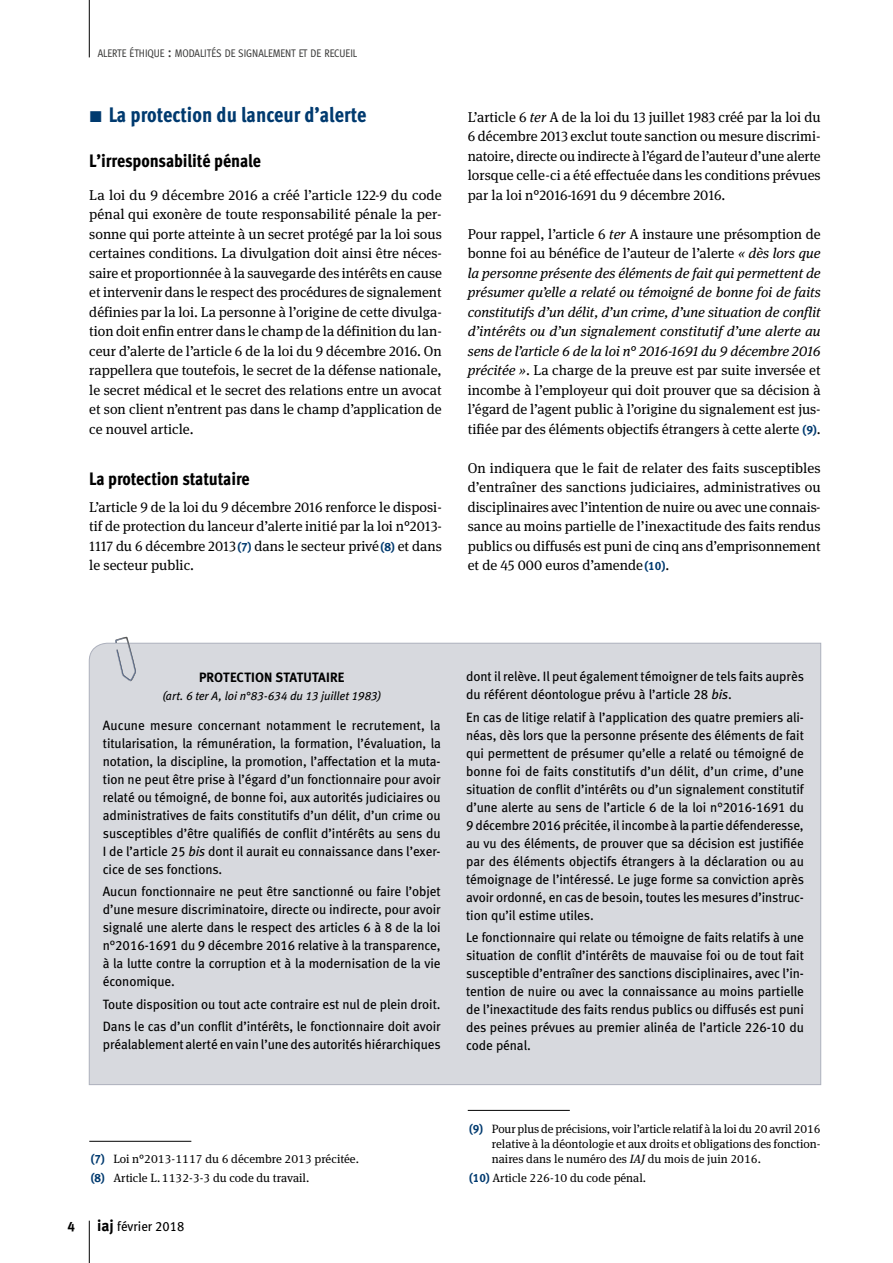
<style>
.page{position:relative;width:893px;height:1263px;background:#fff}
.page>*{position:absolute;margin:0;border:0;box-sizing:border-box;transform-origin:0 0}
.Titre_1{font:21px "Meta Cond Extra Bold LF";color:#003a6f}
.titre_2{font:18px "Meta Cond Extra Bold LF";letter-spacing:-.005em;color:#000}
.Texte_courant_9_5{font:18px "Meta Cond Extra Bold LF";letter-spacing:-.005em;color:#000}
.Texte_courant_9_5-2{font:14.25px/19.5px "Meta Serif OT";color:#000;text-align:justify}
.Texte_courant_9_5-3{font:italic 14.25px/19.5px "Meta Serif OT";color:#000;text-align:justify}
.texte_courant_9_5{font:13.5px/18px "Meta Book LF";letter-spacing:-.005em;color:#000;text-align:justify}
.texte_courant_9_5-2{font:13.5px "Meta Bold LF";letter-spacing:.005em;color:#000}
.texte_courant_9_5-3{font:13.5px "Meta Book LF";letter-spacing:-.005em;color:#000;scale:.96 1}
.Notes_texte{font:12px/15.5px "Meta Serif OT";color:#000;text-align:justify}
.texte_courant_9_5-4{font:italic 12px "Meta Book LF";letter-spacing:-.005em;color:#000}
.t1{font:10.95px "Meta Cond";color:#3a3a39}
.s1{font-size:15.75px}
.s2{font-family:"Meta Bold LF";font-size:12px;color:#003a6f}
.s3{font-style:italic}
.s4{font-style:normal}
.s5{font-family:"Meta Bold LF";font-style:normal;font-size:12px;color:#003a6f}
.s6{font-family:"Meta Bold LF";color:#003a6f}
.s7{font-family:"Meta Bold LF";font-size:15.75px}
</style>
<div class="page">
<hr style="left:89px;top:1221px;width:1px;height:42px;background:#000">
<hr style="left:89px;top:0;width:1px;height:57px;background:#000">
<hr style="left:89px;top:1141px;width:102px;height:1px;background:#000">
<hr style="left:468px;top:1110px;width:102px;height:1px;background:#000">
<div style="left:89px;top:643px;width:732px;height:442px;background:#d7d9de"></div>
<svg style="left:114px;top:636px;width:24px;height:47px"></svg>
<p class="t1" style="left:98px;top:47px;width:261px">ALERTE ÉTHIQUE <span class="s1">:</span> MODALITÉS DE SIGNALEMENT ET DE RECUEIL</p>
<p class="Titre_1" style="left:109px;top:103px;width:259px">La protection du lanceur d’alerte</p>
<p class="titre_2" style="left:89px;top:151px;width:173px">L’irresponsabilité pénale</p>
<p class="Texte_courant_9_5-2" style="left:89px;top:185px;width:354px">La loi du 9 décembre 2016 a créé l’article 122-9 du code pénal qui exonère de toute responsabilité pénale la per&shy;sonne qui porte atteinte à un secret protégé par la loi sous certaines conditions. La divulgation doit ainsi être néces&shy;saire et proportionnée à la sauvegarde des intérêts en cause et intervenir dans le respect des procédures de signalement définies par la loi. La personne à l’origine de cette divulga&shy;tion doit enfin entrer dans le champ de la définition du lan&shy;ceur d’alerte de l’article 6 de la loi du 9 décembre 2016. On rappellera que toutefois, le secret de la défense nationale, le secret médical et le secret des relations entre un avocat et son client n’entrent pas dans le champ d’application de ce nouvel article.</p>
<p class="Texte_courant_9_5" style="left:89px;top:468px;width:162px">La protection statutaire</p>
<p class="Texte_courant_9_5-2" style="left:89px;top:497px;width:354px">L’article 9 de la loi du 9 décembre 2016 renforce le disposi&shy;tif de protection du lanceur d’alerte initié par la loi n°2013- 1117 du 6 décembre 2013<span class="s2">(7)</span> dans le secteur privé<span class="s2">(8)</span> et dans le secteur public.</p>
<p class="Texte_courant_9_5-2" style="left:468px;top:107px;width:355px">L’article 6 <span class="s3">ter</span> A de la loi du 13 juillet 1983 créé par la loi du 6 décembre 2013 exclut toute sanction ou mesure discrimi&shy;natoire, directe ou indirecte à l’égard de l’auteur d’une alerte lorsque celle-ci a été effectuée dans les conditions prévues par la loi n°2016-1691 du 9 décembre 2016.</p>
<p class="Texte_courant_9_5-3" style="left:468px;top:224px;width:354px"><span class="s4">Pour rappel, l’article 6</span> ter <span class="s4">A instaure une présomption de bonne foi au bénéfice de l’auteur de l’alerte</span> « dès lors que la personne présente des éléments de fait qui permettent de présumer qu’elle a relaté ou témoigné de bonne foi de faits constitutifs d’un délit, d’un crime, d’une situation de conflit d’intérêts ou d’un signalement constitutif d’une alerte au sens de l’article 6 de la loi n° 2016-1691 du 9 décembre 2016 précitée »<span class="s4">. La charge de la preuve est par suite inversée et incombe à l’employeur qui doit prouver que sa décision à l’égard de l’agent public à l’origine du signalement est jus&shy;tifiée par des éléments objectifs étrangers à cette alerte</span> <span class="s5">(9)</span><span class="s4">.</span></p>
<p class="Texte_courant_9_5-2" style="left:468px;top:458px;width:355px">On indiquera que le fait de relater des faits susceptibles d’entraîner des sanctions judiciaires, administratives ou disciplinaires avec l’intention de nuire ou avec une connais&shy;sance au moins partielle de l’inexactitude des faits rendus publics ou diffusés est puni de cinq ans d’emprisonnement et de 45 000 euros d’amende<span class="s2">(10)</span>.</p>
<p class="texte_courant_9_5-2" style="left:199px;top:668px;width:147px">PROTECTION STATUTAIRE</p>
<p class="texte_courant_9_5-4" style="left:162px;top:688px;width:220px">(art. 6 ter A, loi n°83-634 du 13 juillet 1983)</p>
<p class="texte_courant_9_5" style="left:103px;top:716px;width:339px">Aucune mesure concernant notamment le recrutement, la titularisation, la rémunération, la formation, l’évaluation, la notation, la discipline, la promotion, l’affectation et la muta&shy;tion ne peut être prise à l’égard d’un fonctionnaire pour avoir relaté ou témoigné, de bonne foi, aux autorités judiciaires ou administratives de faits constitutifs d’un délit, d’un crime ou susceptibles d’être qualifiés de conflit d’intérêts au sens du I de l’article 25 <span class="s3">bis</span> dont il aurait eu connaissance dans l’exer&shy;cice de ses fonctions.</p>
<p class="texte_courant_9_5" style="left:103px;top:882px;width:339px">Aucun fonctionnaire ne peut être sanctionné ou faire l’objet d’une mesure discriminatoire, directe ou indirecte, pour avoir signalé une alerte dans le respect des articles 6 à 8 de la loi n°2016-1691 du 9 décembre 2016 relative à la transparence, à la lutte contre la corruption et à la modernisation de la vie économique.</p>
<p class="texte_courant_9_5" style="left:103px;top:994px;width:339px">Toute disposition ou tout acte contraire est nul de plein droit.</p>
<p class="texte_courant_9_5" style="left:103px;top:1017px;width:339px">Dans le cas d’un conflit d’intérêts, le fonctionnaire doit avoir préalablement alerté en vain l’une des autorités hiérarchiques</p>
<p class="texte_courant_9_5" style="left:466px;top:667px;width:339px">dont il relève. Il peut également témoigner de tels faits auprès du référent déontologue prévu à l’article 28 <span class="s3">bis</span>.</p>
<p class="texte_courant_9_5" style="left:466px;top:708px;width:339px">En cas de litige relatif à l’application des quatre premiers ali&shy;néas, dès lors que la personne présente des éléments de fait qui permettent de présumer qu’elle a relaté ou témoigné de bonne foi de faits constitutifs d’un délit, d’un crime, d’une situation de conflit d’intérêts ou d’un signalement constitutif d’une alerte au sens de l’article 6 de la loi n°2016-1691 du 9 décembre 2016 précitée, il incombe à la partie défenderesse, au vu des éléments, de prouver que sa décision est justifiée par des éléments objectifs étrangers à la déclaration ou au témoignage de l’intéressé. Le juge forme sa conviction après avoir ordonné, en cas de besoin, toutes les mesures d’instruc&shy;tion qu’il estime utiles.</p>
<p class="texte_courant_9_5" style="left:466px;top:928px;width:339px">Le fonctionnaire qui relate ou témoigne de faits relatifs à une situation de conflit d’intérêts de mauvaise foi ou de tout fait susceptible d’entraîner des sanctions disciplinaires, avec l’in&shy;tention de nuire ou avec la connaissance au moins partielle de l’inexactitude des faits rendus publics ou diffusés est puni des peines prévues au premier alinéa de l’article 226-10 du code pénal.</p>
<p class="Notes_texte" style="left:91px;top:1152px;width:270px"><span class="s6">(7)</span> Loi n°2013-1117 du 6 décembre 2013 précitée.</p>
<p class="Notes_texte" style="left:91px;top:1170px;width:220px"><span class="s6">(8)</span> Article L.1132-3-3 du code du travail.</p>
<p class="texte_courant_9_5-2" style="left:68px;top:1217px;width:9px">4</p>
<p class="texte_courant_9_5-3" style="left:97px;top:1217px;width:92px"><span class="s7">iaj</span> février 2018</p>
<p class="Notes_texte" style="left:492px;top:1121px;width:330px;text-indent:-23px"><span class="s6">(9)</span> Pour plus de précisions, voir l’article relatif à la loi du 20 avril 2016 relative à la déontologie et aux droits et obligations des fonction&shy;naires dans le numéro des <span class="s3">IAJ</span> du mois de juin 2016.</p>
<p class="Notes_texte" style="left:469px;top:1170px;width:178px"><span class="s6">(10)</span> Article 226-10 du code pénal.</p>
</div>
